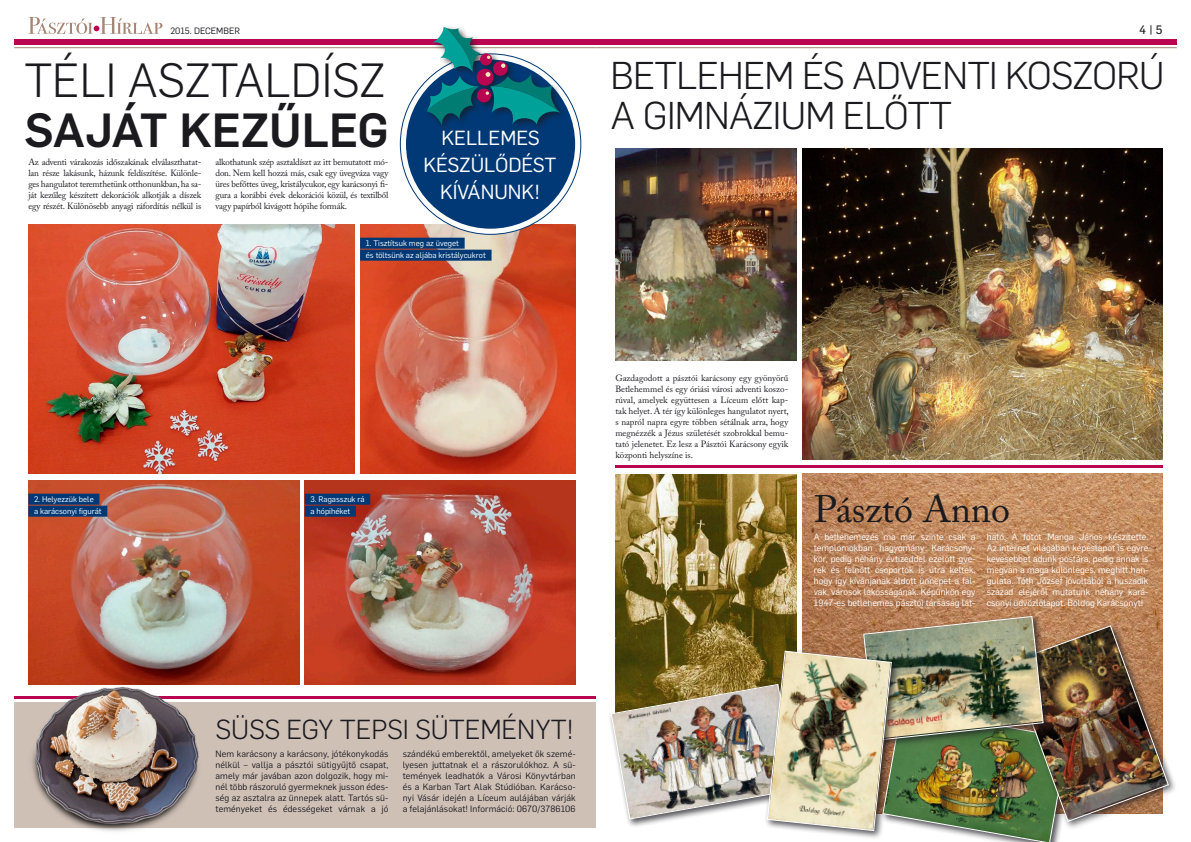
<style>
.page{position:relative;width:1191px;height:842px;background:#fff}
.page>*{position:absolute;margin:0;border:0;box-sizing:border-box;transform-origin:0 0}
.t1{font:300 47px "Flama";color:#1a1a1f}
.t2{font:500 47px "Flama";color:#1a1a1f}
.t3{font:300 38px/40px "Flama";letter-spacing:-.02em;color:#1a1a1f}
.t4{font:38px "Adobe Caslon Pro";color:#1a1a1f}
.t5{font:300 27px "Flama";letter-spacing:-.005em;color:#1a1a1f}
.t6{font:20px/27px "Flama";color:#fff;text-align:center}
.t7{font:12px "Flama Basic";color:#1a1a1f}
.t8{font:9px/11px "Adobe Caslon Pro";letter-spacing:-.02em;color:#1a1a1f;text-align:justify}
.t9{font:9px/11px "Flama";color:#fff;text-align:justify}
.t10{font:9px/11px "Flama";letter-spacing:.01em;color:#1a1a1f;text-align:justify}
.t11{font:8px/12px "Flama";color:#fff}
</style>
<div class="page">
<img style="left:802px;top:473px;width:360px;height:142px">
<div style="left:1006px;top:622px;width:171px;height:208px;background:#1a1a1f;opacity:.75"></div>
<hr style="left:14px;top:47px;width:581px;height:1px;background:#a58573">
<hr style="left:595px;top:47px;width:581px;height:1px;background:#a58573">
<div style="left:14px;top:39px;width:581px;height:5px;background:#b80651"></div>
<div style="left:595px;top:39px;width:581px;height:5px;background:#b80651"></div>
<svg style="left:28px;top:17px;width:134px;height:17px"></svg>
<div style="left:14px;top:702px;width:581px;height:126px;background:#cfc0b6"></div>
<hr style="left:14px;top:696px;width:581px;height:3px;background:#b80651">
<hr style="left:615px;top:465px;width:547px;height:3px;background:#b80651">
<img style="left:28px;top:224px;width:326px;height:249px">
<img style="left:360px;top:224px;width:215px;height:249px">
<img style="left:305px;top:480px;width:270px;height:204px">
<img style="left:28px;top:480px;width:271px;height:204px">
<div style="left:360px;top:238px;width:104px;height:11px;background:#003976"></div>
<div style="left:360px;top:250px;width:131px;height:11px;background:#003976"></div>
<div style="left:28px;top:494px;width:71px;height:11px;background:#003976"></div>
<div style="left:28px;top:506px;width:79px;height:11px;background:#003976"></div>
<div style="left:305px;top:494px;width:65px;height:11px;background:#003976"></div>
<div style="left:305px;top:506px;width:51px;height:11px;background:#003976"></div>
<svg style="left:400px;top:54px;width:181px;height:180px"></svg>
<div style="left:406px;top:60px;width:169px;height:169px;background:#003976;border-radius:50%"></div>
<div style="left:424px;top:24px;width:144px;height:109px;background:#1a1a1f;opacity:.75"></div>
<svg style="left:426px;top:27px;width:134px;height:99px"></svg>
<img style="left:28px;top:671px;width:187px;height:161px">
<img style="left:802px;top:148px;width:360px;height:311px">
<img style="left:615px;top:148px;width:182px;height:212px">
<img style="left:615px;top:474px;width:182px;height:141px">
<img style="left:610px;top:615px;width:559px;height:227px">
<p class="t10" style="left:170px;top:25px;width:71px">2015. DECEMBER</p>
<h3 class="t7" style="left:1139px;top:21px;width:25px">4 | 5</h3>
<h1 class="t1" style="left:24px;top:49px;width:362px">TÉLI ASZTALDÍSZ</h1>
<h1 class="t2" style="left:24px;top:97px;width:366px">SAJÁT KEZŰLEG</h1>
<p class="t8" style="left:28px;top:157px;width:174px">Az adventi várakozás időszakának elválaszthatat&shy;lan része lakásunk, házunk feldíszítése. Különle&shy;ges hangulatot teremthetünk otthonunkban, ha sa&shy;ját kezűleg készített dekorációk alkotják a díszek egy részét. Különösebb anyagi ráfordítás nélkül is</p>
<p class="t8" style="left:215px;top:157px;width:174px">alkothatunk szép asztaldíszt az itt bemutatott mó&shy;don. Nem kell hozzá más, csak egy üvegváza vagy üres befőttes üveg, kristálycukor, egy karácsonyi fi&shy;gura a korábbi évek dekorációi közül, és textilből vagy papírból kivágott hópihe formák.</p>
<h3 class="t6" style="left:423px;top:123px;width:134px">KELLEMES<br>KÉSZÜLŐDÉST<br>KÍVÁNUNK!</h3>
<p class="t11" style="left:366px;top:236px;width:122px">1. Tisztítsuk meg az üveget<br>és töltsünk az aljába kristálycukrot</p>
<h2 class="t3" style="left:610px;top:53px;width:555px">BETLEHEM ÉS ADVENTI KOSZORÚ<br>A GIMNÁZIUM ELŐTT</h2>
<p class="t11" style="left:34px;top:492px;width:69px">2. Helyezzük bele<br>a karácsonyi figurát</p>
<p class="t11" style="left:310px;top:492px;width:56px">3. Ragasszuk rá a hópihéket</p>
<p class="t8" style="left:615px;top:372px;width:175px">Gazdagodott a pásztói karácsony egy gyönyörű Betlehemmel és egy óriási városi adventi koszo&shy;rúval, amelyek együttesen a Líceum előtt kap&shy;tak helyet. A tér így különleges hangulatot nyert, s napról napra egyre többen sétálnak arra, hogy megnézzék a Jézus születését szobrokkal bemu&shy;tató jelenetet. Ez lesz a Pásztói Karácsony egyik központi helyszíne is.</p>
<h2 class="t4" style="left:814px;top:487px;width:198px">Pásztó Anno</h2>
<p class="t9" style="left:814px;top:531px;width:163px">A betlehemezés ma már szinte csak a templomokban hagyomány Karácsony&shy;kor, pedig néhány évtizeddel ezelőtt gye&shy;rek és felnőtt csoportok is útra keltek, hogy így kívánjanak áldott ünnepet a fal&shy;vak, városok lakosságának. Képünkön egy 1947-es betlehemes pásztói társaság lát-</p>
<p class="t9" style="left:986px;top:531px;width:163px">ható. A fotót Manga János készítette.<br>Az internet világában képeslapot is egyre kevesebbet adunk postára, pedig annak is megvan a maga különleges, meghitt han&shy;gulata. Tóth József jóvoltából a huszadik század elejéről mutatunk néhány kará&shy;csonyi üdvözlőlapot. Boldog Karácsonyt!</p>
<h3 class="t5" style="left:215px;top:711px;width:360px">SÜSS EGY TEPSI SÜTEMÉNYT!</h3>
<p class="t10" style="left:215px;top:748px;width:174px">Nem karácsony a karácsony, jótékonykodás nélkül – vallja a pásztói sütigyűjtő csapat, amely már javában azon dolgozik, hogy mi&shy;nél több rászoruló gyermeknek jusson édes&shy;ség az asztalra az ünnepek alatt. Tartós sü&shy;teményeket és édességeket várnak a jó</p>
<p class="t10" style="left:403px;top:748px;width:174px">szándékú emberektől, amelyeket ők szemé&shy;lyesen juttatnak el a rászorulókhoz. A sü&shy;temények leadhatók a Városi Könyvtárban és a Karban Tart Alak Stúdióban. Karácso&shy;nyi Vásár idején a Líceum aulájában várják a felajánlásokat! Információ: 0670/3786106</p>
</div>
